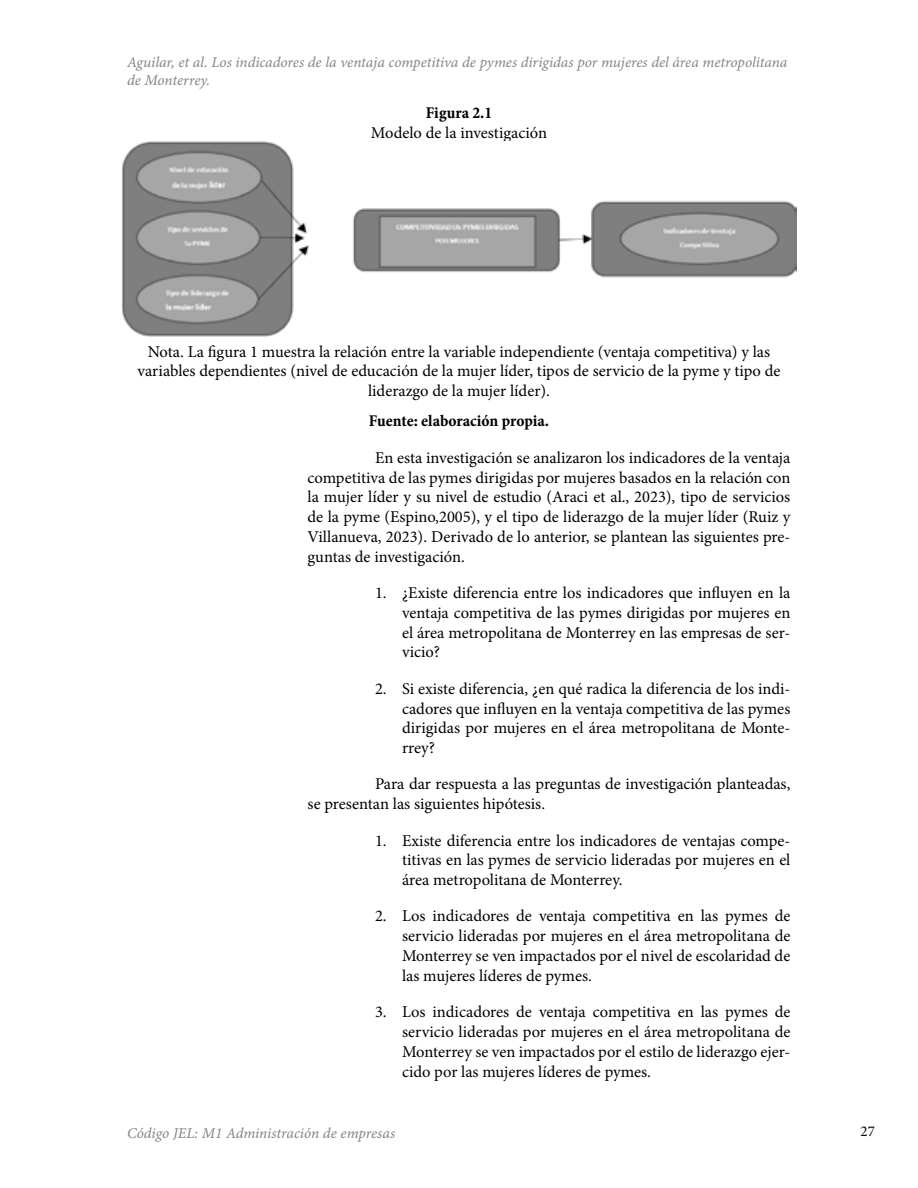
<style>
.page{position:relative;width:918px;height:1188px;background:#fff}
.page>*{position:absolute;margin:0;border:0;box-sizing:border-box;transform-origin:0 0}
.t1{font:16.5px/19.8px "Minion Pro";color:#000;text-align:justify}
.t2{font:16.5px "Minion Pro Bold Cn Capt";color:#000}
.t3{font:15px/18px "Minion Pro It Capt";letter-spacing:-.005em;color:#878787}
.t4{font:15px "Minion Pro";color:#000}
</style>
<div class="page">
<img style="left:122px;top:141px;width:674px;height:196px">
<p class="t3" style="left:127px;top:53px;width:662px">Aguilar, et al. Los indicadores de la ventaja competitiva de pymes dirigidas por mujeres del área metropolitana de Monterrey.</p>
<p class="t2" style="left:426px;top:101px;width:68px">Figura 2.1</p>
<p class="t1" style="left:371px;top:123px;width:178px">Modelo de la investigación</p>
<p class="t1" style="left:138px;top:341px;width:644px;text-align:center">Nota. La figura 1 muestra la relación entre la variable independiente (ventaja competitiva) y las variables dependientes (nivel de educación de la mujer líder, tipos de servicio de la pyme y tipo de liderazgo de la mujer líder).</p>
<p class="t2" style="left:369px;top:410px;width:182px">Fuente: elaboración propia.</p>
<p class="t1" style="left:308px;top:448px;width:484px;text-indent:68px">En esta investigación se analizaron los indicadores de la ventaja competitiva de las pymes dirigidas por mujeres basados en la relación con la mujer líder y su nivel de estudio (Araci et al., 2023), tipo de servicios de la pyme (Espino,2005), y el tipo de liderazgo de la mujer líder (Ruiz y Villanueva, 2023). Derivado de lo anterior, se plantean las siguientes pre&shy;guntas de investigación.</p>
<p class="t1" style="left:402px;top:583px;width:390px;text-indent:-27px">1. ¿Existe diferencia entre los indicadores que influyen en la ventaja competitiva de las pymes dirigidas por mujeres en el área metropolitana de Monterrey en las empresas de ser&shy;vicio?</p>
<p class="t1" style="left:402px;top:679px;width:390px;text-indent:-27px">2. Si existe diferencia, ¿en qué radica la diferencia de los indi&shy;cadores que influyen en la ventaja competitiva de las pymes dirigidas por mujeres en el área metropolitana de Monte&shy;rrey?</p>
<p class="t1" style="left:308px;top:774px;width:484px;text-indent:68px">Para dar respuesta a las preguntas de investigación planteadas, se presentan las siguientes hipótesis.</p>
<p class="t1" style="left:402px;top:830px;width:390px;text-indent:-27px">1. Existe diferencia entre los indicadores de ventajas compe&shy;titivas en las pymes de servicio lideradas por mujeres en el área metropolitana de Monterrey.</p>
<p class="t1" style="left:402px;top:906px;width:390px;text-indent:-27px">2. Los indicadores de ventaja competitiva en las pymes de servicio lideradas por mujeres en el área metropolitana de Monterrey se ven impactados por el nivel de escolaridad de las mujeres líderes de pymes.</p>
<p class="t1" style="left:402px;top:1002px;width:390px;text-indent:-27px">3. Los indicadores de ventaja competitiva en las pymes de servicio lideradas por mujeres en el área metropolitana de Monterrey se ven impactados por el estilo de liderazgo ejer&shy;cido por las mujeres líderes de pymes.</p>
<p class="t3" style="left:127px;top:1124px;width:270px">Código JEL: M1 Administración de empresas</p>
<p class="t4" style="left:861px;top:1121px;width:16px">27</p>
</div>
